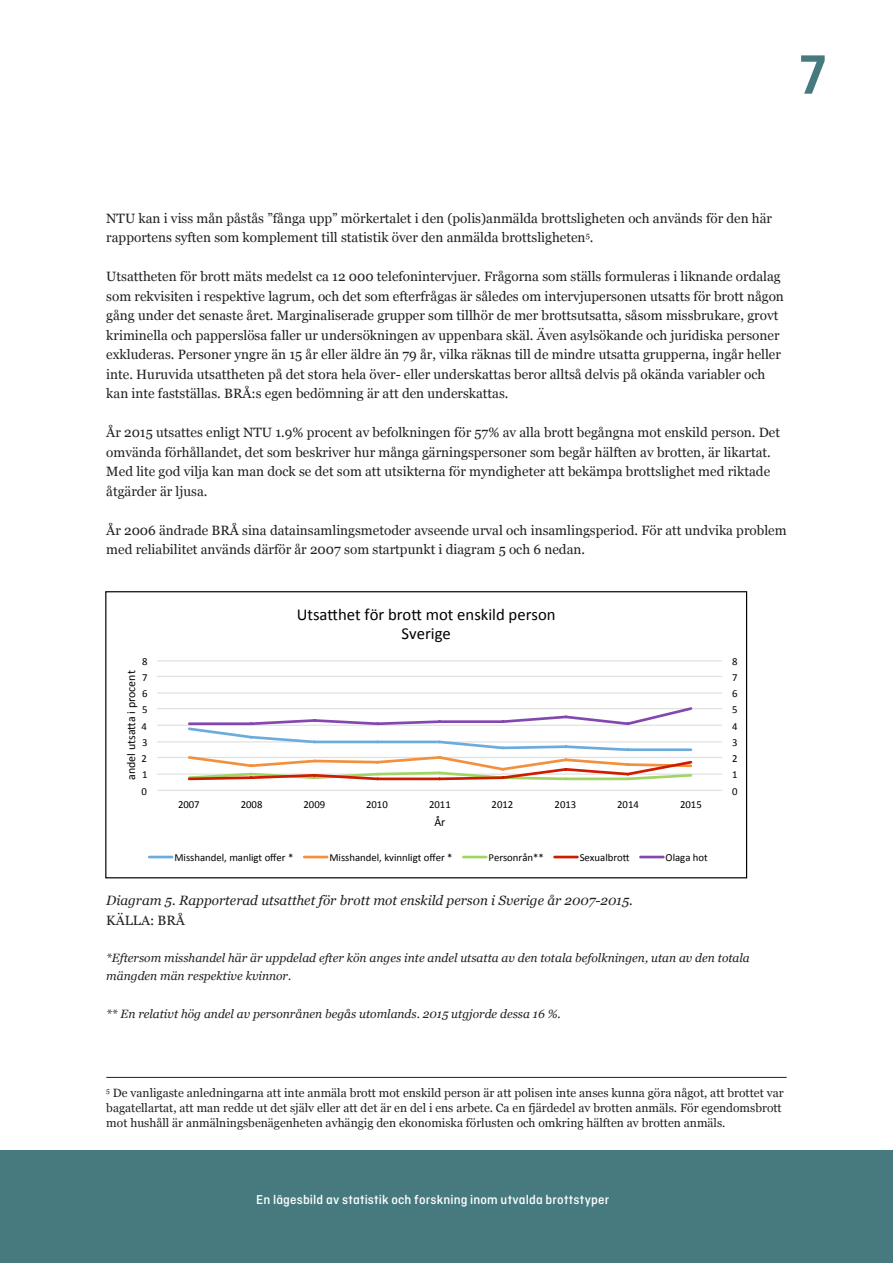
<style>
.page{position:relative;width:893px;height:1263px;background:#fff}
.page>*{position:absolute;margin:0;border:0;box-sizing:border-box;transform-origin:0 0}
.t1{font:600 58.2px "Ciutadella";color:#477a7e}
.t2{font:16.65px/19px "Calibri";color:#000;text-align:center}
.bröd{font:13.5px/19.5px "Georgia";color:#231f20}
.bröd-2{font:italic 13.5px "Georgia";color:#231f20}
.t3{font:500 13.5px "Ciutadella";letter-spacing:.01em;color:#fff}
.bröd-3{font:12px/15px "Georgia";color:#231f20}
.bröd-4{font:italic 12px/18px "Georgia";color:#231f20}
.t4{font:11.85px "Calibri";color:#000}
.t5{font:10.8px "Calibri";color:#000}
</style>
<div class="page">
<div style="left:0;top:1150px;width:893px;height:113px;background:#477a7e"></div>
<hr style="left:106px;top:1077px;width:681px;height:1px;background:#231f20">
<hr style="left:157px;top:773px;width:565px;height:2px;background:#e0e0e0">
<hr style="left:157px;top:757px;width:565px;height:1px;background:#e0e0e0">
<hr style="left:157px;top:741px;width:565px;height:1px;background:#e0e0e0">
<hr style="left:157px;top:725px;width:565px;height:1px;background:#e0e0e0">
<hr style="left:157px;top:708px;width:565px;height:1px;background:#e0e0e0">
<hr style="left:157px;top:692px;width:565px;height:2px;background:#e0e0e0">
<hr style="left:157px;top:676px;width:565px;height:1px;background:#e0e0e0">
<hr style="left:157px;top:660px;width:565px;height:1px;background:#e0e0e0">
<hr style="left:157px;top:790px;width:565px;height:1px;background:#e0e0e0">
<svg style="left:186px;top:707px;width:508px;height:74px"></svg>
<hr style="left:149px;top:856px;width:23px;height:2px;background:#6cacdc">
<hr style="left:304px;top:856px;width:23px;height:2px;background:#f2903e">
<hr style="left:463px;top:856px;width:23px;height:2px;background:#a1d562">
<hr style="left:555px;top:856px;width:22px;height:2px;background:#ce1c00">
<hr style="left:640px;top:856px;width:23px;height:2px;background:#8347af">
<div style="left:105px;top:591px;width:642px;height:287px;border:1px solid #000"></div>
<h1 class="t1" style="left:799px;top:41px;width:28px">7</h1>
<p class="bröd" style="left:106px;top:208px;width:667px">NTU kan i viss mån påstås ”fånga upp” mörkertalet i den (polis)anmälda brottsligheten och används för den här rapportens syften som komplement till statistik över den anmälda brottsligheten<sup>5</sup>.</p>
<p class="bröd" style="left:106px;top:267px;width:679px">Utsattheten för brott mäts medelst ca 12 000 telefonintervjuer. Frågorna som ställs formuleras i liknande ordalag som rekvisiten i respektive lagrum, och det som efterfrågas är således om intervjupersonen utsatts för brott någon gång under det senaste året. Marginaliserade grupper som tillhör de mer brottsutsatta, såsom missbrukare, grovt kriminella och papperslösa faller ur undersökningen av uppenbara skäl. Även asylsökande och juridiska personer exkluderas. Personer yngre än 15 år eller äldre än 79 år, vilka räknas till de mindre utsatta grupperna, ingår heller inte. Huruvida utsattheten på det stora hela över- eller underskattas beror alltså delvis på okända variabler och kan inte fastställas. BRÅ:s egen bedömning är att den underskattas.</p>
<p class="bröd" style="left:106px;top:423px;width:675px">År 2015 utsattes enligt NTU 1.9% procent av befolkningen för 57% av alla brott begångna mot enskild person. Det omvända förhållandet, det som beskriver hur många gärningspersoner som begår hälften av brotten, är likartat.<br>Med lite god vilja kan man dock se det som att utsikterna för myndigheter att bekämpa brottslighet med riktade åtgärder är ljusa.</p>
<p class="bröd" style="left:106px;top:520px;width:682px">År 2006 ändrade BRÅ sina datainsamlingsmetoder avseende urval och insamlingsperiod. För att undvika problem med reliabilitet används därför år 2007 som startpunkt i diagram 5 och 6 nedan.</p>
<p class="t2" style="left:297px;top:605px;width:260px">Utsa4het för bro4 mot enskild person<br>Sverige</p>
<p class="t5" style="left:142px;top:654px;width:7px">8</p>
<p class="t5" style="left:732px;top:654px;width:7px">8</p>
<p class="t4" style="left:124px;top:780px;width:111px;rotate:-90deg">andel utsa4a i procent</p>
<p class="t5" style="left:142px;top:670px;width:7px">7</p>
<p class="t5" style="left:142px;top:687px;width:7px">6</p>
<p class="t5" style="left:142px;top:703px;width:7px">5</p>
<p class="t5" style="left:142px;top:719px;width:7px">4</p>
<p class="t5" style="left:142px;top:735px;width:7px">3</p>
<p class="t5" style="left:142px;top:752px;width:7px">2</p>
<p class="t5" style="left:142px;top:768px;width:7px">1</p>
<p class="t5" style="left:732px;top:670px;width:7px">7</p>
<p class="t5" style="left:732px;top:687px;width:7px">6</p>
<p class="t5" style="left:732px;top:703px;width:7px">5</p>
<p class="t5" style="left:732px;top:719px;width:7px">4</p>
<p class="t5" style="left:732px;top:735px;width:7px">3</p>
<p class="t5" style="left:732px;top:752px;width:7px">2</p>
<p class="t5" style="left:732px;top:768px;width:7px">1</p>
<p class="t5" style="left:142px;top:784px;width:7px">0</p>
<p class="t5" style="left:732px;top:784px;width:7px">0</p>
<p class="t5" style="left:178px;top:797px;width:23px">2007</p>
<p class="t5" style="left:241px;top:797px;width:23px">2008</p>
<p class="t5" style="left:304px;top:797px;width:23px">2009</p>
<p class="t5" style="left:366px;top:797px;width:23px">2010</p>
<p class="t5" style="left:429px;top:797px;width:23px">2011</p>
<p class="t5" style="left:492px;top:797px;width:23px">2012</p>
<p class="t5" style="left:555px;top:797px;width:23px">2013</p>
<p class="t5" style="left:617px;top:797px;width:23px">2014</p>
<p class="t5" style="left:680px;top:797px;width:23px">2015</p>
<p class="t4" style="left:434px;top:815px;width:13px">År</p>
<p class="t5" style="left:174px;top:851px;width:121px">Misshandel, manligt offer *</p>
<p class="t5" style="left:329px;top:851px;width:125px">Misshandel, kvinnligt offer *</p>
<p class="t5" style="left:488px;top:851px;width:57px">Personrån**</p>
<p class="t5" style="left:580px;top:851px;width:51px">Sexualbro4</p>
<p class="t5" style="left:666px;top:851px;width:44px">Olaga hot</p>
<p class="bröd-2" style="left:106px;top:893px;width:528px">Diagram 5. Rapporterad utsatthet för brott mot enskild person i Sverige år 2007-2015.</p>
<p class="bröd" style="left:106px;top:910px;width:80px">KÄLLA: BRÅ</p>
<p class="bröd-4" style="left:106px;top:949px;width:645px">*Eftersom misshandel här är uppdelad efter kön anges inte andel utsatta av den totala befolkningen, utan av den totala mängden män respektive kvinnor.</p>
<p class="bröd-4" style="left:106px;top:1005px;width:456px">** En relativt hög andel av personrånen begås utomlands. 2015 utgjorde dessa 16 %.</p>
<p class="bröd-3" style="left:106px;top:1085px;width:679px"><sup>5</sup> De vanligaste anledningarna att inte anmäla brott mot enskild person är att polisen inte anses kunna göra något, att brottet var bagatellartat, att man redde ut det själv eller att det är en del i ens arbete. Ca en fjärdedel av brotten anmäls. För egendomsbrott mot hushåll är anmälningsbenägenheten avhängig den ekonomiska förlusten och omkring hälften av brotten anmäls.</p>
<p class="t3" style="left:256px;top:1192px;width:355px">En lägesbild av statistik och forskning inom utvalda brottstyper</p>
</div>
